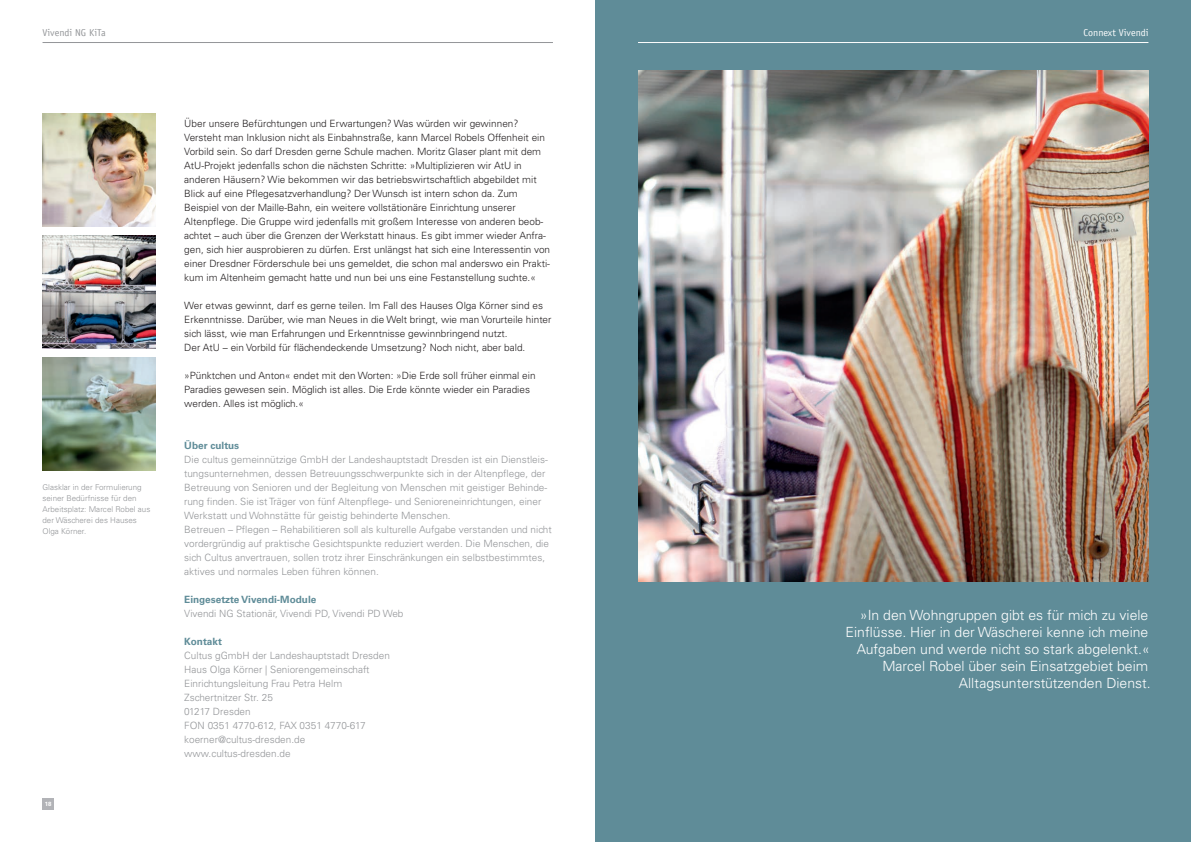
<style>
.page{position:relative;width:1191px;height:842px;background:#fff}
.page>*{position:absolute;margin:0;border:0;box-sizing:border-box;transform-origin:0 0}
.t1{font:300 14px/17px "Univers LT Std";color:#fff;text-align:right}
.t2{font:300 10px/14px "Univers LT Std";color:#231f20}
.t3{font:300 10px/14px "Univers LT Std";color:#939598}
.t4{font:700 10px "Univers LT Std";color:#5f8c98}
.t5{font:10px "Officina Sans";color:#fff}
.t6{font:10px "Officina Sans";color:#939598}
.t7{font:300 8px/11px "Univers LT Std";color:#939598}
.t8{font:700 6px "Univers LT Std";color:#fff}
</style>
<div class="page">
<div style="left:43px;top:799px;width:11px;height:11px;background:#b2b3b7"></div>
<div style="left:595px;top:0;width:596px;height:842px;background:#5f8c98"></div>
<img style="left:638px;top:71px;width:510px;height:510px">
<img style="left:43px;top:113px;width:113px;height:114px">
<hr style="left:638px;top:42px;width:510px;height:1px;background:#fff">
<hr style="left:43px;top:42px;width:510px;height:1px;background:#939598">
<img style="left:43px;top:235px;width:113px;height:114px">
<img style="left:43px;top:357px;width:113px;height:114px">
<p class="t6" style="left:43px;top:27px;width:65px">Vivendi NG KiTa</p>
<p class="t7" style="left:43px;top:482px;width:109px">Glasklar in der Formulierung seiner Bedürfnisse für den<br>Arbeitsplatz: Marcel Robel aus der Wäscherei des Hauses<br>Olga Körner.</p>
<p class="t8" style="left:45px;top:801px;width:8px">18</p>
<p class="t2" style="left:184px;top:116px;width:367px">Über unsere Befürchtungen und Erwartungen? Was würden wir gewinnen?<br>Versteht man Inklusion nicht als Einbahnstraße, kann Marcel Robels Offenheit ein Vorbild sein. So darf Dresden gerne Schule machen. Moritz Glaser plant mit dem AtU-Projekt jedenfalls schon die nächsten Schritte: »Multiplizieren wir AtU in anderen Häusern? Wie bekommen wir das betriebswirtschaftlich abgebildet mit Blick auf eine Pflegesatzverhandlung? Der Wunsch ist intern schon da. Zum Beispiel von der Maille-Bahn, ein weitere vollstätionäre Einrichtung unserer Altenpflege. Die Gruppe wird jedenfalls mit großem Interesse von anderen beob&shy;achtet – auch über die Grenzen der Werkstatt hinaus. Es gibt immer wieder Anfra&shy;gen, sich hier ausprobieren zu dürfen. Erst unlängst hat sich eine Interessentin von einer Dresdner Förderschule bei uns gemeldet, die schon mal anderswo ein Prakti&shy;kum im Altenheim gemacht hatte und nun bei uns eine Festanstellung suchte.«</p>
<p class="t2" style="left:184px;top:298px;width:369px">Wer etwas gewinnt, darf es gerne teilen. Im Fall des Hauses Olga Körner sind es Erkenntnisse. Darüber, wie man Neues in die Welt bringt, wie man Vorurteile hinter sich lässt, wie man Erfahrungen und Erkenntnisse gewinnbringend nutzt.<br>Der AtU – ein Vorbild für flächendeckende Umsetzung? Noch nicht, aber bald.</p>
<p class="t2" style="left:184px;top:368px;width:353px">»Pünktchen und Anton« endet mit den Worten: »Die Erde soll früher einmal ein<br>Paradies gewesen sein. Möglich ist alles. Die Erde könnte wieder ein Paradies werden. Alles ist möglich.«</p>
<p class="t4" style="left:184px;top:439px;width:56px">Über cultus</p>
<p class="t3" style="left:184px;top:452px;width:369px">Die cultus gemeinnützige GmbH der Landeshauptstadt Dresden ist ein Dienstleis&shy;tungsunternehmen, dessen Betreuungsschwerpunkte sich in der Altenpflege, der Betreuung von Senioren und der Begleitung von Menschen mit geistiger Behinde&shy;rung finden. Sie ist Träger von fünf Altenpflege- und Senioreneinrichtungen, einer Werkstatt und Wohnstätte für geistig behinderte Menschen.<br>Betreuen – Pflegen – Rehabilitieren soll als kulturelle Aufgabe verstanden und nicht vordergründig auf praktische Gesichtspunkte reduziert werden. Die Menschen, die sich Cultus anvertrauen, sollen trotz ihrer Einschränkungen ein selbstbestimmtes, aktives und normales Leben führen können.</p>
<p class="t4" style="left:184px;top:593px;width:134px">Eingesetzte Vivendi-Module</p>
<p class="t3" style="left:184px;top:606px;width:221px">Vivendi NG Stationär, Vivendi PD, Vivendi PD Web</p>
<p class="t4" style="left:184px;top:635px;width:39px">Kontakt</p>
<p class="t3" style="left:184px;top:648px;width:207px">Cultus gGmbH der Landeshauptstadt Dresden<br>Haus Olga Körner | Seniorengemeinschaft<br>Einrichtungsleitung Frau Petra Helm<br>Zschertnitzer Str. 25<br>01217 Dresden<br>FON 0351 4770-612, FAX 0351 4770-617 koerner@cultus-dresden.de www.cultus-dresden.de</p>
<p class="t5" style="left:1083px;top:27px;width:66px">Connext Vivendi</p>
<h1 class="t1" style="left:845px;top:606px;width:306px">»In den Wohngruppen gibt es für mich zu viele Einflüsse. Hier in der Wäscherei kenne ich meine Aufgaben und werde nicht so stark abgelenkt.« Marcel Robel über sein Einsatzgebiet beim Alltagsunterstützenden Dienst.</h1>
</div>
